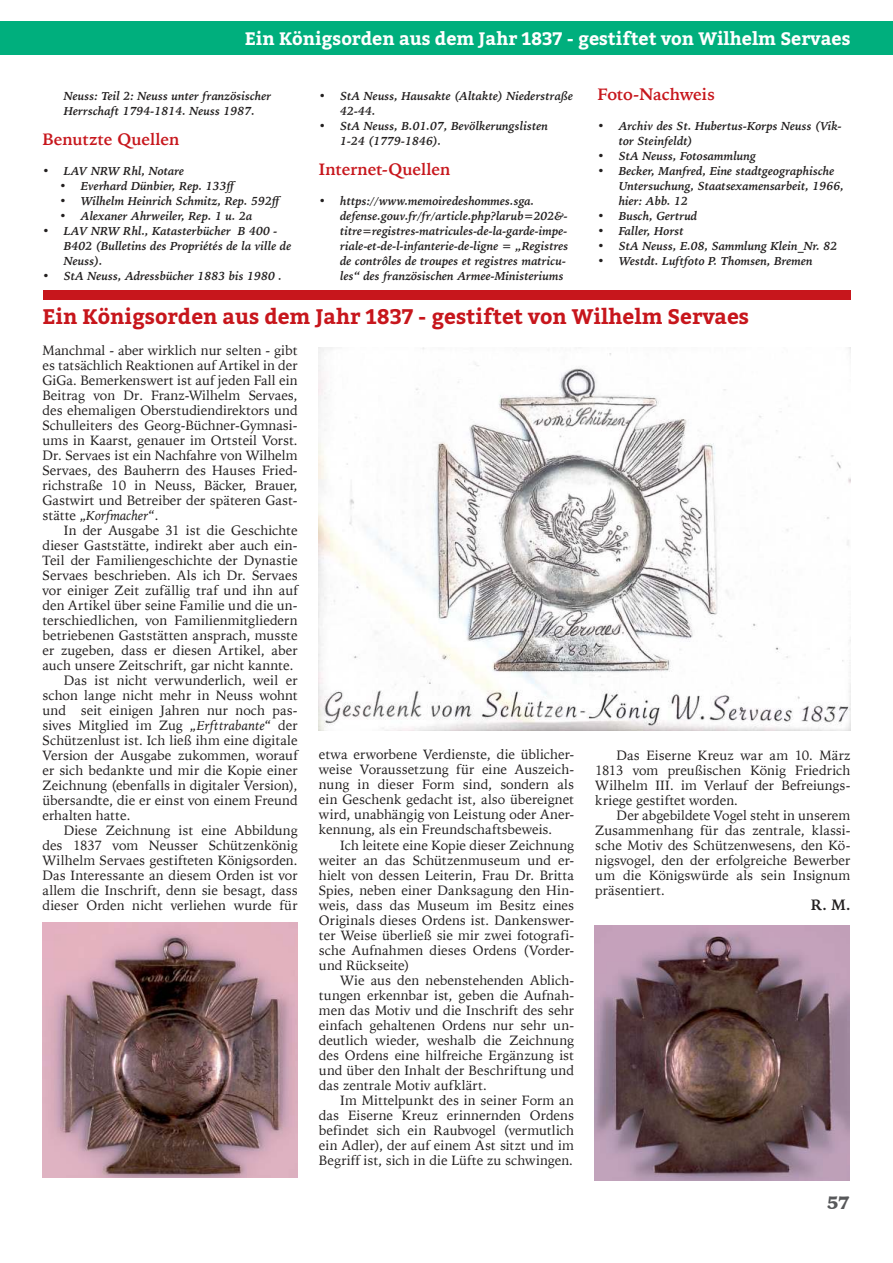
<style>
.page{position:relative;width:893px;height:1263px;background:#fff}
.page>*{position:absolute;margin:0;border:0;box-sizing:border-box;transform-origin:0 0}
.t1{font:700 21px "Bitter";color:#c7161c}
.t2{font:700 18px "Bitter";color:#fff}
.t3{font:900 18px "Iowan Old Style";color:#57585a}
.t4{font:700 16.5px "Iowan Old Style";letter-spacing:-.01em;color:#c7161c}
.t5{font:700 15px "Iowan Old Style";color:#221f1f}
.t6{font:13.5px/15px "Iowan Old Style";letter-spacing:.005em;color:#221f1f;text-align:justify}
.t7{font:italic 700 12px/15px "Iowan Old Style";color:#221f1f}
.s1{font-style:italic}
</style>
<div class="page">
<div style="left:4px;top:21px;width:889px;height:34px;background:#00af7d"></div>
<hr style="left:0;top:21px;width:4px;height:34px;background:#00af7d">
<img style="left:43px;top:923px;width:255px;height:255px">
<img style="left:319px;top:347px;width:531px;height:383px">
<img style="left:595px;top:925px;width:255px;height:255px">
<div style="left:43px;top:290px;width:807px;height:10px;background:#c7161c"></div>
<h2 class="t2" style="left:245px;top:31px;width:607px">Ein Königsorden aus dem Jahr 1837 - gestiftet von Wilhelm Servaes</h2>
<p class="t7" style="left:64px;top:90px;width:209px">Neuss: Teil 2: Neuss unter französischer<br>Herrschaft 1794-1814. Neuss 1987.</p>
<p class="t4" style="left:43px;top:132px;width:138px">Benutzte Quellen</p>
<p class="t7" style="left:43px;top:165px;width:143px">• LAV NRW Rhl, Notare</p>
<p class="t7" style="left:60px;top:180px;width:179px">• Everhard Dünbier, Rep. 133ff</p>
<p class="t7" style="left:60px;top:195px;width:225px">• Wilhelm Heinrich Schmitz, Rep. 592ff</p>
<p class="t7" style="left:60px;top:210px;width:194px">• Alexaner Ahrweiler, Rep. 1 u. 2a</p>
<p class="t7" style="left:64px;top:225px;width:229px;text-indent:-21px">• LAV NRW Rhl., Katasterbücher B 400 -<br>B402 (Bulletins des Propriétés de la ville de<br>Neuss).</p>
<p class="t7" style="left:43px;top:270px;width:241px">• StA Neuss, Adressbücher 1883 bis 1980 .</p>
<p class="t7" style="left:340px;top:90px;width:234px;text-indent:-21px">• StA Neuss, Hausakte (Altakte) Niederstraße<br>42-44.</p>
<p class="t7" style="left:340px;top:120px;width:209px;text-indent:-21px">• StA Neuss, B.01.07, Bevölkerungslisten<br>1-24 (1779-1846).</p>
<p class="t4" style="left:319px;top:162px;width:133px">Internet-Quellen</p>
<p class="t7" style="left:340px;top:195px;width:230px;text-indent:-21px">• https://www.memoiredeshommes.sga. defense.gouv.fr/fr/article.php?larub=202&amp;- titre=registres-matricules-de-la-garde-impe&shy;riale-et-de-l-infanterie-de-ligne = „Registres de contrôles de troupes et registres matricu&shy;les“ des französischen Armee-Ministeriums</p>
<p class="t4" style="left:597px;top:87px;width:119px">Foto-Nachweis</p>
<p class="t7" style="left:619px;top:120px;width:225px;text-indent:-21px">• Archiv des St. Hubertus-Korps Neuss (Vik&shy;tor Steinfeldt)</p>
<p class="t7" style="left:597px;top:150px;width:160px">• StA Neuss, Fotosammlung</p>
<p class="t7" style="left:619px;top:165px;width:227px;text-indent:-21px">• Becker, Manfred, Eine stadtgeographische<br>Untersuchung, Staatsexamensarbeit, 1966, hier: Abb. 12</p>
<p class="t7" style="left:597px;top:210px;width:101px">• Busch, Gertrud</p>
<p class="t7" style="left:597px;top:225px;width:88px">• Faller, Horst</p>
<p class="t7" style="left:597px;top:240px;width:242px">• StA Neuss, E.08, Sammlung Klein_Nr. 82</p>
<p class="t7" style="left:597px;top:255px;width:217px">• Westdt. Luftfoto P. Thomsen, Bremen</p>
<h1 class="t1" style="left:43px;top:308px;width:708px">Ein Königsorden aus dem Jahr 1837 - gestiftet von Wilhelm Servaes</h1>
<p class="t6" style="left:43px;top:344px;width:257px">Manchmal - aber wirklich nur selten - gibt es tatsächlich Reaktionen auf Artikel in der GiGa. Bemerkenswert ist auf jeden Fall ein Beitrag von Dr. Franz-Wilhelm Servaes, des ehemaligen Oberstudiendirektors und Schulleiters des Georg-Büchner-Gymnasi&shy;ums in Kaarst, genauer im Ortsteil Vorst.<br>Dr. Servaes ist ein Nachfahre von Wilhelm Servaes, des Bauherrn des Hauses Fried&shy;richstraße 10 in Neuss, Bäcker, Brauer, Gastwirt und Betreiber der späteren Gast&shy;stätte „<span class="s1">Korfmacher</span>“.</p>
<p class="t6" style="left:64px;top:524px;width:235px">In der Ausgabe 31 ist die Geschichte</p>
<p class="t6" style="left:43px;top:539px;width:257px">dieser Gaststätte, indirekt aber auch ein-</p>
<p class="t6" style="left:43px;top:554px;width:257px">Teil der Familiengeschichte der Dynastie</p>
<p class="t6" style="left:43px;top:569px;width:257px">Servaes beschrieben. Als ich Dr. Servaes</p>
<p class="t6" style="left:43px;top:584px;width:257px">vor einiger Zeit zufällig traf und ihn auf</p>
<p class="t6" style="left:43px;top:599px;width:257px">den Artikel über seine Familie und die un-</p>
<p class="t6" style="left:43px;top:614px;width:257px">terschiedlichen, von Familienmitgliedern</p>
<p class="t6" style="left:43px;top:629px;width:257px">betriebenen Gaststätten ansprach, musste</p>
<p class="t6" style="left:43px;top:644px;width:257px">er zugeben, dass er diesen Artikel, aber</p>
<p class="t6" style="left:43px;top:659px;width:253px">auch unsere Zeitschrift, gar nicht kannte.</p>
<p class="t6" style="left:64px;top:674px;width:235px">Das ist nicht verwunderlich, weil er</p>
<p class="t6" style="left:43px;top:689px;width:257px">schon lange nicht mehr in Neuss wohnt</p>
<p class="t6" style="left:43px;top:704px;width:257px">und seit einigen Jahren nur noch pas-</p>
<p class="t6" style="left:43px;top:719px;width:257px">sives Mitglied im Zug „<span class="s1">Erfttrabante</span>“ der</p>
<p class="t6" style="left:43px;top:734px;width:257px">Schützenlust ist. Ich ließ ihm eine digitale</p>
<p class="t6" style="left:43px;top:749px;width:257px">Version der Ausgabe zukommen, worauf</p>
<p class="t6" style="left:43px;top:764px;width:257px">er sich bedankte und mir die Kopie einer</p>
<p class="t6" style="left:43px;top:779px;width:257px">Zeichnung (ebenfalls in digitaler Version),</p>
<p class="t6" style="left:43px;top:794px;width:257px">übersandte, die er einst von einem Freund</p>
<p class="t6" style="left:43px;top:809px;width:90px">erhalten hatte.</p>
<p class="t6" style="left:64px;top:824px;width:235px">Diese Zeichnung ist eine Abbildung</p>
<p class="t6" style="left:43px;top:839px;width:257px">des 1837 vom Neusser Schützenkönig</p>
<p class="t6" style="left:43px;top:854px;width:257px">Wilhelm Servaes gestifteten Königsorden.</p>
<p class="t6" style="left:43px;top:869px;width:257px">Das Interessante an diesem Orden ist vor</p>
<p class="t6" style="left:43px;top:884px;width:257px">allem die Inschrift, denn sie besagt, dass</p>
<p class="t6" style="left:43px;top:899px;width:257px">dieser Orden nicht verliehen wurde für</p>
<p class="t6" style="left:319px;top:748px;width:257px">etwa erworbene Verdienste, die üblicher&shy;weise Voraussetzung für eine Auszeich&shy;nung in dieser Form sind, sondern als ein Geschenk gedacht ist, also übereignet wird, unabhängig von Leistung oder Aner&shy;kennung, als ein Freundschaftsbeweis.</p>
<p class="t6" style="left:319px;top:839px;width:257px;text-indent:21px">Ich leitete eine Kopie dieser Zeichnung weiter an das Schützenmuseum und er&shy;hielt von dessen Leiterin, Frau Dr. Britta Spies, neben einer Danksagung den Hin&shy;weis, dass das Museum im Besitz eines Originals dieses Ordens ist. Dankenswer&shy;ter Weise überließ sie mir zwei fotografi&shy;sche Aufnahmen dieses Ordens (Vorder&shy;und Rückseite)</p>
<p class="t6" style="left:319px;top:974px;width:257px;text-indent:21px">Wie aus den nebenstehenden Ablich&shy;tungen erkennbar ist, geben die Aufnah&shy;men das Motiv und die Inschrift des sehr einfach gehaltenen Ordens nur sehr un&shy;deutlich wieder, weshalb die Zeichnung des Ordens eine hilfreiche Ergänzung ist und über den Inhalt der Beschriftung und das zentrale Motiv aufklärt.</p>
<p class="t6" style="left:319px;top:1094px;width:257px;text-indent:21px">Im Mittelpunkt des in seiner Form an das Eiserne Kreuz erinnernden Ordens befindet sich ein Raubvogel (vermutlich ein Adler), der auf einem Ast sitzt und im Begriff ist, sich in die Lüfte zu schwingen.</p>
<p class="t6" style="left:595px;top:749px;width:257px;text-indent:21px">Das Eiserne Kreuz war am 10. März 1813 vom preußischen König Friedrich Wilhelm III. im Verlauf der Befreiungs&shy;kriege gestiftet worden.</p>
<p class="t6" style="left:595px;top:809px;width:257px;text-indent:21px">Der abgebildete Vogel steht in unserem Zusammenhang für das zentrale, klassi&shy;sche Motiv des Schützenwesens, den Kö&shy;nigsvogel, den der erfolgreiche Bewerber um die Königswürde als sein Insignum präsentiert.</p>
<p class="t5" style="left:811px;top:899px;width:41px">R. M.</p>
<h2 class="t3" style="left:827px;top:1195px;width:24px">57</h2>
</div>
